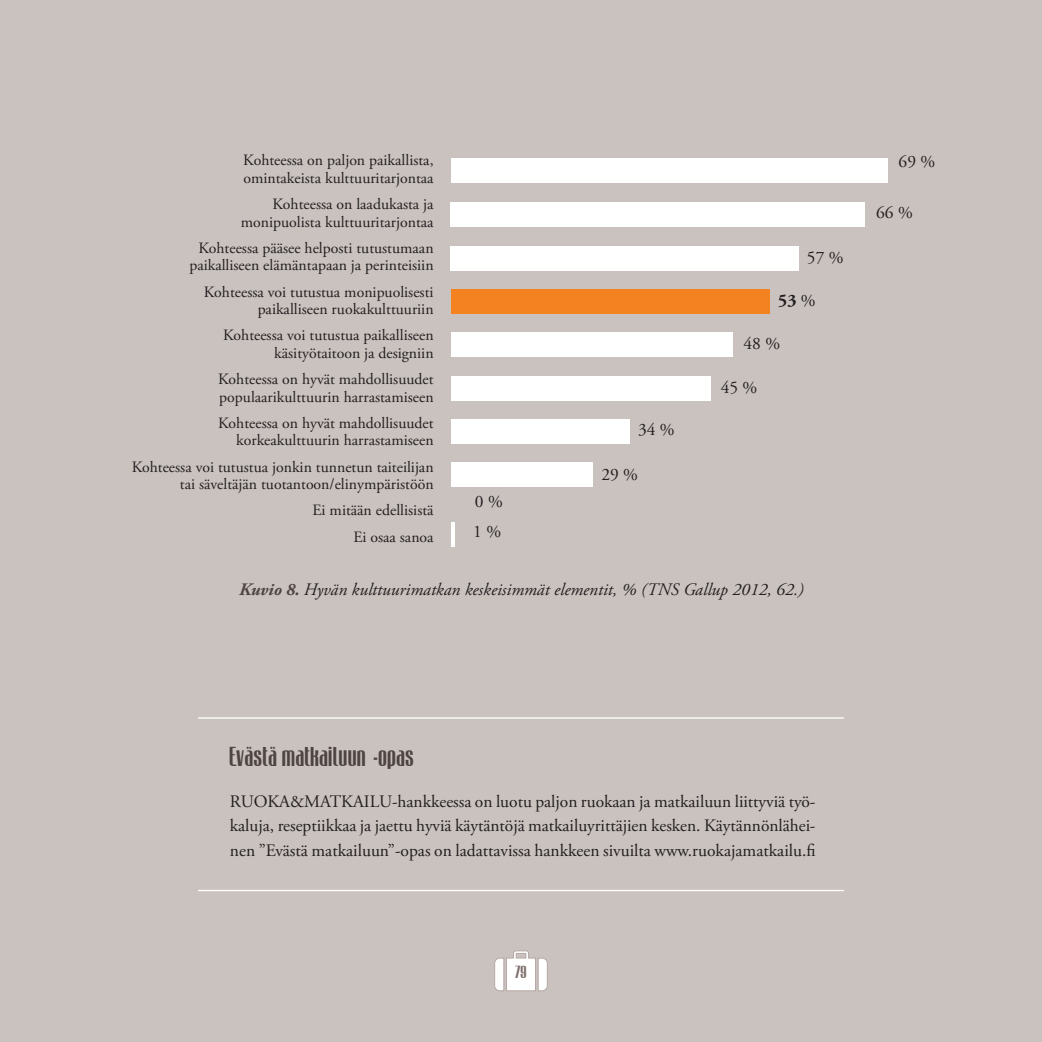
<style>
.page{position:relative;width:1042px;height:1042px;background:#cac2bf}
.page>*{position:absolute;margin:0;border:0;box-sizing:border-box;transform-origin:0 0}
.t1{font:24.5px "Mabella";letter-spacing:.01em;color:#4e4543;scale:.9 1}
.t2{font:17.5px/24.5px "Adobe Garamond Pro";color:#231f20}
.t3{font:italic 17.5px "Adobe Garamond Pro";color:#231f20}
.t4{font:700 17.5px "Adobe Garamond Pro";color:#231f20}
.t5{font:15.75px/17.5px "Adobe Garamond Pro";color:#231f20;text-align:right}
.t6{font:15.75px "Mabella";color:#7d6f6c}
.s1{font-weight:400}
.s2{font-weight:700;color:#4e4543}
</style>
<div class="page">
<svg style="left:494px;top:950px;width:54px;height:41px"></svg>
<div style="left:451px;top:158px;width:436px;height:24px;background:#fff"></div>
<div style="left:451px;top:202px;width:414px;height:25px;background:#fff"></div>
<div style="left:451px;top:246px;width:348px;height:25px;background:#fff"></div>
<div style="left:451px;top:289px;width:318px;height:25px;background:#f58220"></div>
<div style="left:451px;top:332px;width:281px;height:25px;background:#fff"></div>
<div style="left:451px;top:376px;width:259px;height:24px;background:#fff"></div>
<div style="left:451px;top:419px;width:178px;height:25px;background:#fff"></div>
<div style="left:451px;top:462px;width:141px;height:25px;background:#fff"></div>
<hr style="left:451px;top:522px;width:3px;height:25px;background:#fff">
<hr style="left:198px;top:717px;width:646px;height:1px;background:#fff">
<hr style="left:198px;top:890px;width:646px;height:1px;background:#fff">
<p class="t5" style="left:243px;top:152px;width:192px;text-align:left">Kohteessa on paljon paikallista, omintakeista kulttuuritarjontaa</p>
<p class="t5" style="left:241px;top:196px;width:194px">Kohteessa on laadukasta ja monipuolista kulttuuritarjontaa</p>
<p class="t5" style="left:189px;top:240px;width:246px;text-align:center">Kohteessa pääsee helposti tutustumaan paikalliseen elämäntapaan ja perinteisiin</p>
<p class="t5" style="left:204px;top:283px;width:231px">Kohteessa voi tutustua monipuolisesti paikalliseen ruokakulttuuriin</p>
<p class="t5" style="left:223px;top:327px;width:212px">Kohteessa voi tutustua paikalliseen käsityötaitoon ja designiin</p>
<p class="t5" style="left:218px;top:371px;width:217px;text-align:left">Kohteessa on hyvät mahdollisuudet populaarikulttuurin harrastamiseen</p>
<p class="t5" style="left:218px;top:415px;width:217px">Kohteessa on hyvät mahdollisuudet korkeakulttuurin harrastamiseen</p>
<p class="t5" style="left:132px;top:458px;width:303px">Kohteessa voi tutustua jonkin tunnetun taiteilijan tai säveltäjän tuotantoon/elinympäristöön</p>
<p class="t5" style="left:312px;top:498px;width:123px;line-height:26.2px">Ei mitään edellisistä<br>Ei osaa sanoa</p>
<p class="t2" style="left:473px;top:487px;width:31px;line-height:29.9px">0 %<br>1 %</p>
<p class="t2" style="left:638px;top:418px;width:38px">34 %</p>
<p class="t2" style="left:601px;top:462px;width:38px">29 %</p>
<p class="t2" style="left:807px;top:245px;width:38px">57 %</p>
<p class="t4" style="left:778px;top:290px;width:39px">53 <span class="s1">%</span></p>
<p class="t2" style="left:743px;top:332px;width:38px">48 %</p>
<p class="t2" style="left:721px;top:375px;width:38px">45 %</p>
<p class="t3" style="left:239px;top:579px;width:566px"><span class="s2">Kuvio 8.</span> Hyvän kulttuurimatkan keskeisimmät elementit, % (TNS Gallup 2012, 62.)</p>
<p class="t2" style="left:898px;top:150px;width:38px">69 %</p>
<p class="t2" style="left:876px;top:201px;width:38px">66 %</p>
<h1 class="t1" style="left:230px;top:742px;width:206px">Evästä matkailuun -opas</h1>
<p class="t2" style="left:230px;top:789px;width:587px;text-align:justify">RUOKA&amp;MATKAILU-hankkeessa on luotu paljon ruokaan ja matkailuun liittyviä työ&shy;kaluja, reseptiikkaa ja jaettu hyviä käytäntöjä matkailuyrittäjien kesken. Käytännönlähei&shy;nen ”Evästä matkailuun”-opas on ladattavissa hankkeen sivuilta www.ruokajamatkailu.fi</p>
<p class="t6" style="left:515px;top:962px;width:13px">79</p>
</div>
